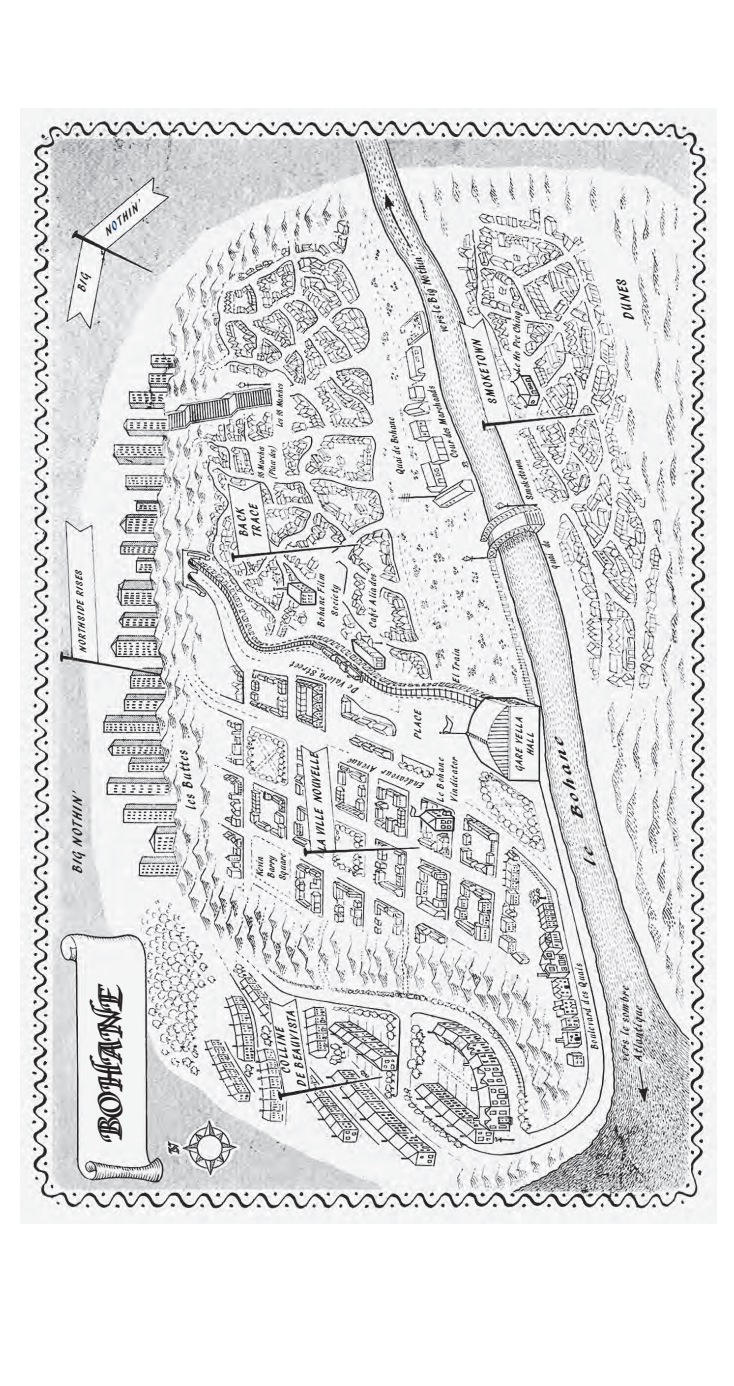
<style>
.page{position:relative;width:734px;height:1386px;background:#fff}
.page>*{position:absolute;margin:0;border:0;box-sizing:border-box;transform-origin:0 0}
.t1{font:33.75px "Apple Chancery";letter-spacing:.01em;color:#231f20}
.t2{font:15.75px "Pendry Script Plain";color:#231f20}
.t3{font:15.75px "Pendry Script Plain";color:#231f20;scale:2 1}
.t4{font:13.5px/13.5px "Pendry Script Plain";letter-spacing:.09em;color:#231f20}
.t5{font:11.25px/11.2px "Pendry Script Plain";letter-spacing:.095em;color:#231f20;text-align:center}
.t6{font:10.12px/11.2px "Pendry Script Plain";color:#231f20;scale:.85 1}
.s1{color:#133a6b}
</style>
<div class="page">
<img style="left:21px;top:109px;width:695px;height:1115px">
<svg style="left:77px;top:272px;width:15px;height:20px"></svg>
<svg style="left:337px;top:680px;width:16px;height:10px"></svg>
<svg style="left:583px;top:845px;width:13px;height:22px"></svg>
<p class="t4" style="left:101px;top:227px;width:48px;rotate:-40deg">N<span class="s1">o</span>thin’</p>
<p class="t5" style="left:77px;top:652px;width:82px;rotate:-93deg">northside rises</p>
<h2 class="t2" style="left:67px;top:873px;width:84px;rotate:-90deg">Big Nothin’</h2>
<h1 class="t1" style="left:83px;top:1139px;width:158px;rotate:-90deg">BOHANE</h1>
<h1 class="t1" style="left:84px;top:1144px;width:158px;rotate:-90deg">BOHANE</h1>
<h2 class="t2" style="left:182px;top:811px;width:62px;rotate:-99deg">les Buttes</h2>
<p class="t6" style="left:274px;top:427px;width:53px;rotate:-90deg">Les 98 Marches</p>
<p class="t6" style="left:255px;top:479px;width:42px;rotate:-90deg">98 Marches (Place des)</p>
<p class="t4" style="left:237px;top:540px;width:34px;rotate:-98deg">back<br>Trace</p>
<p class="t4" style="left:437px;top:335px;width:85px;rotate:-110deg">vers le Big Nothin’</p>
<p class="t5" style="left:394px;top:476px;width:60px;rotate:-100deg">Quai de Bohane</p>
<p class="t5" style="left:449px;top:460px;width:77px;rotate:-109deg">Cour des Marchands</p>
<p class="t4" style="left:486px;top:406px;width:67px;rotate:-105deg">Sm oketown</p>
<p class="t5" style="left:314px;top:627px;width:56px;line-height:13.5px;rotate:-90deg">Bohane Film<br>Society</p>
<p class="t5" style="left:366px;top:628px;width:57px;rotate:-90deg">Café Aliados</p>
<p class="t5" style="left:355px;top:696px;width:73px;rotate:-158deg">D alera Street</p>
<p class="t5" style="left:411px;top:739px;width:32px;rotate:-90deg">Place</p>
<p class="t5" style="left:253px;top:880px;width:28px;text-align:left;rotate:-90deg">Kevin<br>Barry<br>Square</p>
<p class="t4" style="left:315px;top:852px;width:98px;rotate:-95deg">La Ville Nouvelle</p>
<p class="t5" style="left:373px;top:776px;width:30px;rotate:-161deg">Avenue</p>
<p class="t5" style="left:421px;top:792px;width:45px;rotate:-161deg">Endeavour</p>
<p class="t5" style="left:450px;top:683px;width:37px;rotate:-90deg">El Train</p>
<p class="t5" style="left:433px;top:802px;width:49px;line-height:13.5px;text-align:left;rotate:-90deg">Le Bohane<br>Vindicator</p>
<p class="t5" style="left:510px;top:372px;width:63px;rotate:-90deg">Le Ho Pee Ching</p>
<p class="t5" style="left:525px;top:502px;width:44px;rotate:-109deg">Smoketown</p>
<p class="t5" style="left:548px;top:571px;width:31px;rotate:-109deg">quai de</p>
<p class="t5" style="left:513px;top:771px;width:56px;rotate:-90deg">Gare Yella hall</p>
<h2 class="t3" style="left:569px;top:822px;width:44px;rotate:-105deg">Bohane</h2>
<h2 class="t2" style="left:619px;top:322px;width:41px;rotate:-102deg">Dunes</h2>
<p class="t4" style="left:281px;top:1089px;width:77px;text-align:center;rotate:-99deg">co llin e<br>de Beauvista</p>
<p class="t5" style="left:589px;top:1051px;width:89px;rotate:-101deg">Boulevard des Quais</p>
<p class="t4" style="left:617px;top:1061px;width:76px;rotate:-90deg">vers le sombre<br>Atlantique</p>
</div>
